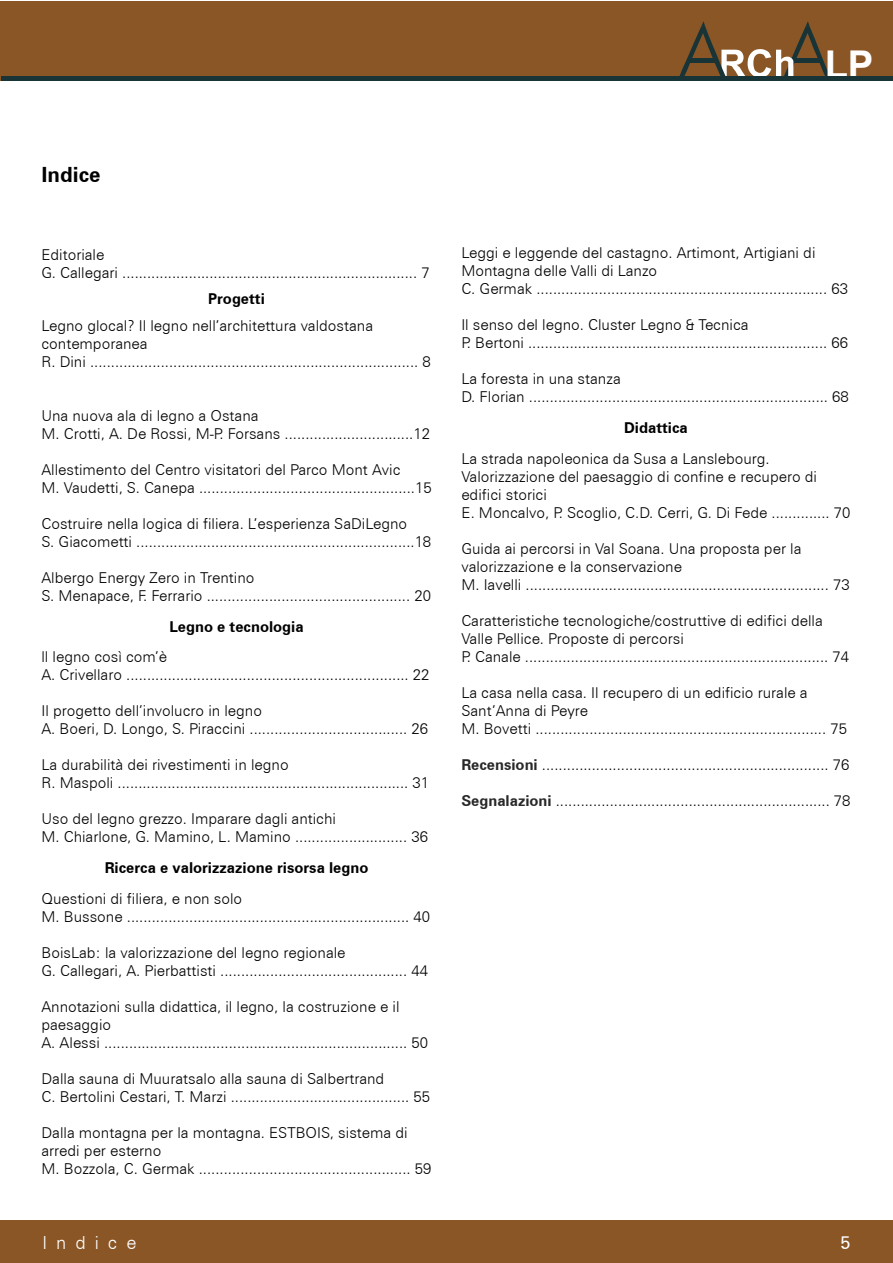
<style>
.page{position:relative;width:893px;height:1263px;background:#fff}
.page>*{position:absolute;margin:0;border:0;box-sizing:border-box;transform-origin:0 0}
.t1{font:700 38.25px "Arial";color:#fff}
.t2{font:700 21px "Zurich BT";color:#000}
.t3{font:300 18px "Zurich BT";letter-spacing:.5em;color:#fff}
.t4{font:18px "Zurich BT";color:#fff}
.t5{font:300 15px/18px "Zurich BT";color:#000}
.t6{font:700 15px "Zurich BT";color:#000}
.s1{font-weight:700;color:#282829}
</style>
<div class="page">
<div style="left:0;top:1px;width:893px;height:79px;background:#8a5626"></div>
<svg style="left:679px;top:21px;width:151px;height:55px"></svg>
<hr style="left:794px;top:58px;width:27px;height:4px;background:#183437">
<hr style="left:690px;top:58px;width:27px;height:4px;background:#183437">
<hr style="left:0;top:76px;width:893px;height:4px;background:#183437">
<div style="left:0;top:1220px;width:893px;height:43px;background:#8a5626"></div>
<hr style="left:0;top:1px;width:1px;height:79px;background:#8a5626">
<h1 class="t1" style="left:825px;top:39px;width:50px">LP</h1>
<h2 class="t2" style="left:41px;top:162px;width:61px">Indice</h2>
<p class="t5" style="left:41px;top:245px;width:390px">Editoriale<br>G. Callegari ....................................................................... 7</p>
<p class="t6" style="left:208px;top:290px;width:58px">Progetti</p>
<p class="t5" style="left:41px;top:316px;width:391px">Legno glocal? Il legno nell’architettura valdostana contemporanea<br>R. Dini ............................................................................... 8</p>
<p class="t5" style="left:41px;top:406px;width:390px">Una nuova ala di legno a Ostana<br>M. Crotti, A. De Rossi, M-P. Forsans ...............................12</p>
<p class="t5" style="left:41px;top:460px;width:392px">Allestimento del Centro visitatori del Parco Mont Avic<br>M. Vaudetti, S. Canepa ....................................................15</p>
<p class="t5" style="left:41px;top:514px;width:391px">Costruire nella logica di filiera. L’esperienza SaDiLegno<br>S. Giacometti ...................................................................18</p>
<p class="t5" style="left:41px;top:568px;width:391px">Albergo Energy Zero in Trentino<br>S. Menapace, F. Ferrario ................................................. 20</p>
<p class="t6" style="left:169px;top:617px;width:136px">Legno e tecnologia</p>
<p class="t5" style="left:41px;top:648px;width:390px">ll legno così com’è<br>A. Crivellaro .................................................................... 22</p>
<p class="t5" style="left:41px;top:702px;width:388px">Il progetto dell’involucro in legno<br>A. Boeri, D. Longo, S. Piraccini ...................................... 26</p>
<p class="t5" style="left:41px;top:756px;width:389px">La durabilità dei rivestimenti in legno<br>R. Maspoli ...................................................................... 31</p>
<p class="t5" style="left:41px;top:810px;width:388px">Uso del legno grezzo. Imparare dagli antichi<br>M. Chiarlone, G. Mamino, L. Mamino ........................... 36</p>
<p class="t6" style="left:105px;top:859px;width:265px">Ricerca e valorizzazione risorsa legno</p>
<p class="t5" style="left:41px;top:889px;width:390px">Questioni di filiera, e non solo<br>M. Bussone .................................................................... 40</p>
<p class="t5" style="left:41px;top:943px;width:388px">BoisLab: la valorizzazione del legno regionale<br>G. Callegari, A. Pierbattisti ............................................. 44</p>
<p class="t5" style="left:41px;top:997px;width:388px">Annotazioni sulla didattica, il legno, la costruzione e il paesaggio<br>A. Alessi ......................................................................... 50</p>
<p class="t5" style="left:41px;top:1069px;width:390px">Dalla sauna di Muuratsalo alla sauna di Salbertrand<br>C. Bertolini Cestari, T. Marzi ........................................... 55</p>
<p class="t5" style="left:41px;top:1123px;width:392px">Dalla montagna per la montagna. ESTBOIS, sistema di arredi per esterno<br>M. Bozzola, C. Germak ................................................... 59</p>
<p class="t5" style="left:461px;top:244px;width:388px">Leggi e leggende del castagno. Artimont, Artigiani di<br>Montagna delle Valli di Lanzo<br>C. Germak ...................................................................... 63</p>
<p class="t5" style="left:461px;top:316px;width:388px">Il senso del legno. Cluster Legno &amp; Tecnica<br>P. Bertoni ........................................................................ 66</p>
<p class="t5" style="left:461px;top:370px;width:389px">La foresta in una stanza<br>D. Florian ........................................................................ 68</p>
<p class="t6" style="left:624px;top:418px;width:65px">Didattica</p>
<p class="t5" style="left:461px;top:449px;width:391px">La strada napoleonica da Susa a Lanslebourg.<br>Valorizzazione del paesaggio di confine e recupero di edifici storici<br>E. Moncalvo, P. Scoglio, C.D. Cerri, G. Di Fede .............. 70</p>
<p class="t5" style="left:461px;top:539px;width:390px">Guida ai percorsi in Val Soana. Una proposta per la valorizzazione e la conservazione<br>M. Iavelli ......................................................................... 73</p>
<p class="t5" style="left:461px;top:611px;width:389px">Caratteristiche tecnologiche/costruttive di edifici della<br>Valle Pellice. Proposte di percorsi<br>P. Canale ......................................................................... 74</p>
<p class="t5" style="left:461px;top:683px;width:387px">La casa nella casa. Il recupero di un edificio rurale a<br>Sant’Anna di Peyre<br>M. Bovetti ...................................................................... 75</p>
<p class="t5" style="left:461px;top:755px;width:390px"><span class="s1">Recensioni</span> ..................................................................... 76</p>
<p class="t5" style="left:461px;top:791px;width:391px"><span class="s1">Segnalazioni</span> .................................................................. 78</p>
<p class="t3" style="left:43px;top:1231px;width:95px">Indice</p>
<p class="t4" style="left:840px;top:1231px;width:11px">5</p>
</div>
